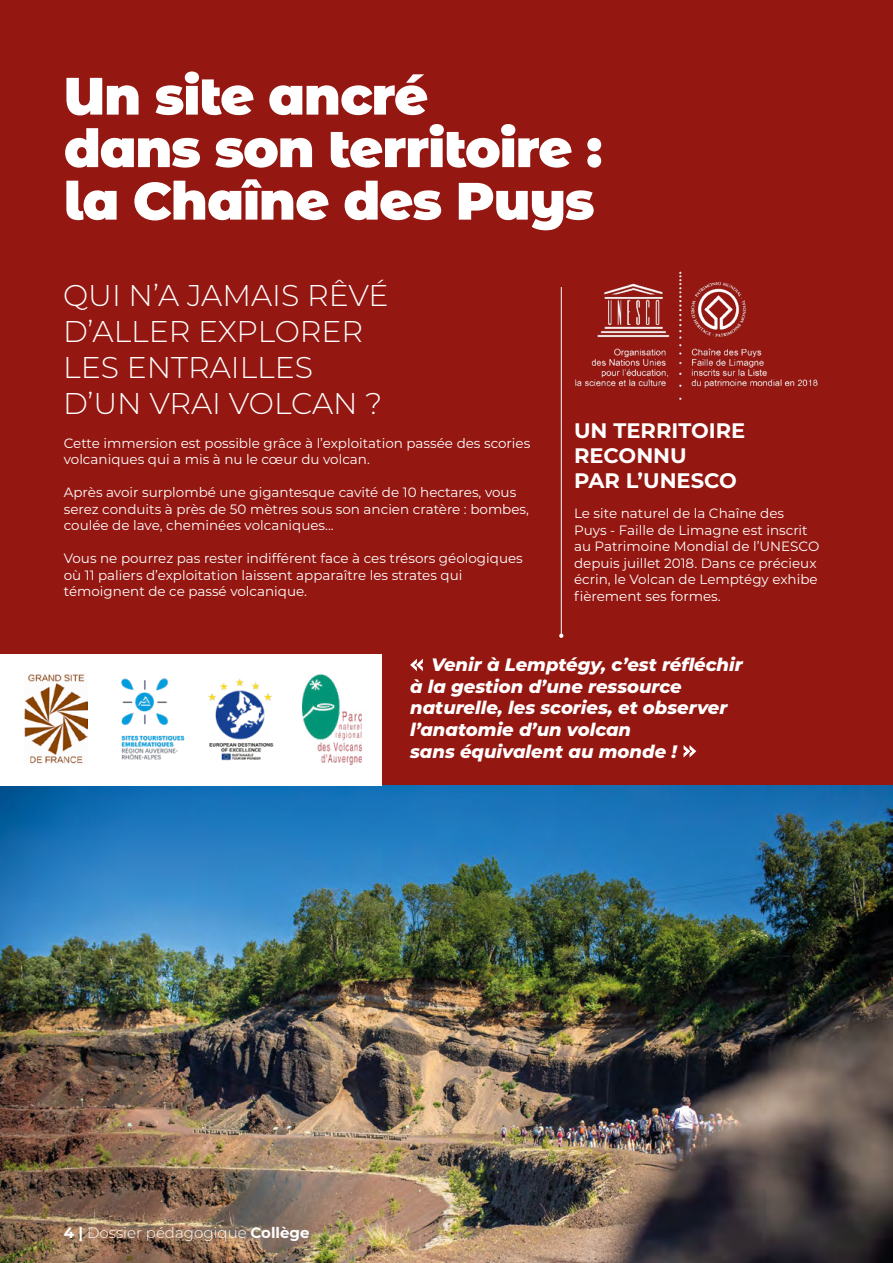
<style>
.page{position:relative;width:893px;height:1263px;background:#941711}
.page>*{position:absolute;margin:0;border:0;box-sizing:border-box;transform-origin:0 0}
.t1{font:900 52.5px/52.5px "Montserrat Alternates";letter-spacing:-.02em;color:#fff}
.t2{font:300 30px/36px "Montserrat";color:#fff}
.t3{font:700 21px/25.2px "Montserrat";color:#fff}
.t4{font:italic 800 18px/21.6px "Montserrat";color:#fff}
.t5{font:300 15px "Montserrat";color:#fff}
.t6{font:13.5px/16.5px "Montserrat";color:#fff}
.s1{font-weight:700}
</style>
<div class="page">
<img style="left:0;top:786px;width:893px;height:477px">
<div style="left:0;top:654px;width:381px;height:132px;background:#fff"></div>
<hr style="left:561px;top:287px;width:1px;height:349px;background:#fff">
<svg style="left:684px;top:745px;width:12px;height:12px"></svg>
<svg style="left:559px;top:634px;width:4px;height:4px"></svg>
<img style="left:575px;top:271px;width:243px;height:129px">
<img style="left:121px;top:678px;width:64px;height:82px">
<img style="left:208px;top:678px;width:66px;height:83px">
<img style="left:24px;top:674px;width:63px;height:90px">
<svg style="left:410px;top:659px;width:13px;height:12px"></svg>
<img style="left:301px;top:674px;width:61px;height:91px">
<h1 class="t1" style="left:64px;top:72px;width:540px">Un site ancré<br>dans son territoire : la Chaîne des Puys</h1>
<h2 class="t2" style="left:63px;top:278px;width:327px">QUI N’A JAMAIS RÊVÉ<br>D’ALLER EXPLORER<br>LES ENTRAILLES<br>D’UN VRAI VOLCAN ?</h2>
<p class="t6" style="left:64px;top:435px;width:468px">Cette immersion est possible grâce à l’exploitation passée des scories volcaniques qui a mis à nu le cœur du volcan.</p>
<p class="t6" style="left:64px;top:484px;width:467px">Après avoir surplombé une gigantesque cavité de 10 hectares, vous serez conduits à près de 50 mètres sous son ancien cratère : bombes, coulée de lave, cheminées volcaniques...</p>
<p class="t6" style="left:64px;top:550px;width:461px">Vous ne pourrez pas rester indifférent face à ces trésors géologiques où 11 paliers d’exploitation laissent apparaître les strates qui témoignent de ce passé volcanique.</p>
<h3 class="t3" style="left:574px;top:418px;width:173px">UN TERRITOIRE<br>RECONNU<br>PAR L’UNESCO</h3>
<p class="t6" style="left:574px;top:506px;width:247px">Le site naturel de la Chaîne des<br>Puys - Faille de Limagne est inscrit au Patrimoine Mondial de l’UNESCO depuis juillet 2018. Dans ce précieux écrin, le Volcan de Lemptégy exhibe fièrement ses formes.</p>
<h3 class="t4" style="left:410px;top:655px;width:334px;text-indent:21px">Venir à Lemptégy, c’est réfléchir à la gestion d’une ressource naturelle, les scories, et observer l’anatomie d’un volcan<br>sans équivalent au monde !</h3>
<p class="t5" style="left:64px;top:1225px;width:247px"><span class="s1">4 |</span> Dossier pédagogique <span class="s1">Collège</span></p>
</div>
